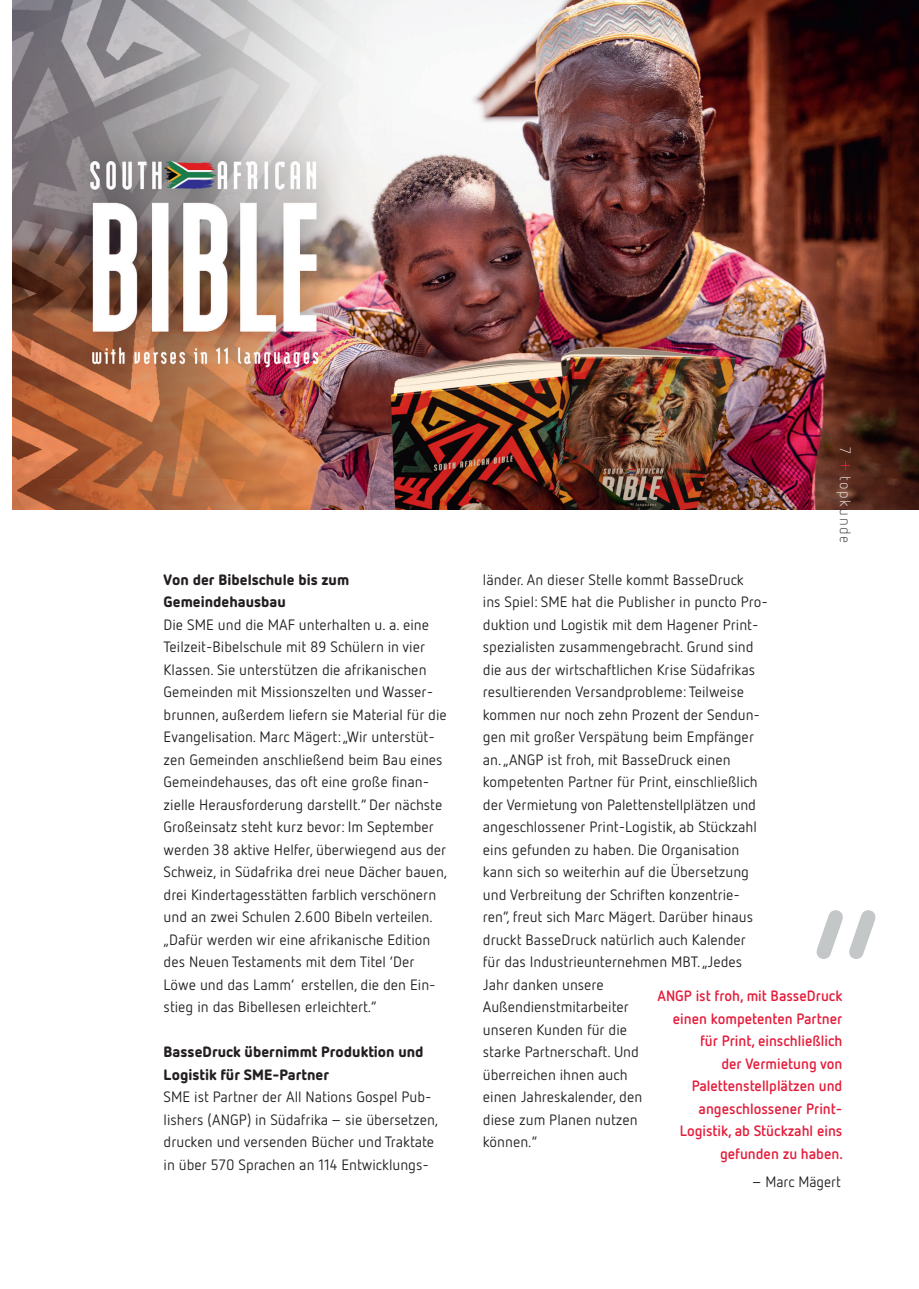
<style>
.page{position:relative;width:919px;height:1289px;background:#fff}
.page>*{position:absolute;margin:0;border:0;box-sizing:border-box;transform-origin:0 0}
.t1{font:213px "Netto OT";color:#697374}
.t2{font:15px/22.5px "Netto OT";color:#231f20}
.t3{font:700 15px/22.5px "Netto OT";color:#e41c3b;text-align:right}
.t4{font:900 15px/22.5px "Netto OT";color:#231f20}
.t5{font:300 15px "Netto OT";letter-spacing:.11em;color:#fff}
.s1{color:#231f20}
</style>
<div class="page">
<img style="left:12px;top:0;width:1px;height:404px">
<img style="left:13px;top:0;width:905px;height:509px">
<svg style="left:840px;top:461px;width:10px;height:9px"></svg>
<p class="t4" style="left:164px;top:567px;width:187px">Von der Bibelschule bis zum<br>Gemeindehausbau</p>
<p class="t2" style="left:164px;top:612px;width:285px">Die SME und die MAF unterhalten u. a. eine Teilzeit-Bibelschule mit 89 Schülern in vier Klassen. Sie unterstützen die afrikanischen Gemeinden mit Missionszelten und Wasser&shy;brunnen, außerdem liefern sie Material für die Evangelisation. Marc Mägert: „Wir unterstüt&shy;zen Gemeinden anschließend beim Bau eines Gemeindehauses, das oft eine große finan&shy;zielle Herausforderung darstellt.“ Der nächste Großeinsatz steht kurz bevor: Im September werden 38 aktive Helfer, überwiegend aus der Schweiz, in Südafrika drei neue Dächer bauen, drei Kindertagesstätten farblich verschönern und an zwei Schulen 2.600 Bibeln verteilen. „Dafür werden wir eine afrikanische Edition des Neuen Testaments mit dem Titel ‘Der Löwe und das Lamm’ erstellen, die den Ein&shy;stieg in das Bibellesen erleichtert.“</p>
<p class="t4" style="left:164px;top:1040px;width:261px">BasseDruck übernimmt Produktion und<br>Logistik für SME-Partner</p>
<p class="t2" style="left:164px;top:1085px;width:276px">SME ist Partner der All Nations Gospel Pub&shy;lishers (ANGP) in Südafrika – sie übersetzen, drucken und versenden Bücher und Traktate in über 570 Sprachen an 114 Entwicklungs-</p>
<p class="t5" style="left:854px;top:447px;width:8px;rotate:90deg">7</p>
<p class="t5" style="left:854px;top:475px;width:69px;rotate:90deg">topk<span class="s1">unde</span></p>
<p class="t2" style="left:483px;top:567px;width:286px">länder. An dieser Stelle kommt BasseDruck<br>ins Spiel: SME hat die Publisher in puncto Pro&shy;duktion und Logistik mit dem Hagener Print&shy;spezialisten zusammengebracht. Grund sind die aus der wirtschaftlichen Krise Südafrikas resultierenden Versandprobleme: Teilweise kommen nur noch zehn Prozent der Sendun&shy;gen mit großer Verspätung beim Empfänger an. „ANGP ist froh, mit BasseDruck einen kompetenten Partner für Print, einschließlich der Vermietung von Palettenstellplätzen und angeschlossener Print-Logistik, ab Stückzahl eins gefunden zu haben. Die Organisation kann sich so weiterhin auf die Übersetzung und Verbreitung der Schriften konzentrie&shy;ren“, freut sich Marc Mägert. Darüber hinaus druckt BasseDruck natürlich auch Kalender<br>für das Industrieunternehmen MBT. „Jedes Jahr danken unsere<br>Außendienstmitarbeiter<br>unseren Kunden für die<br>starke Partnerschaft. Und<br>überreichen ihnen auch<br>einen Jahreskalender, den<br>diese zum Planen nutzen<br>können.“</p>
<h1 class="t1" style="left:809px;top:725px;width:79px">„</h1>
<p class="t3" style="left:657px;top:984px;width:187px">ANGP ist froh, mit BasseDruck einen kompetenten Partner für Print, einschließlich<br>der Vermietung von<br>Palettenstellplätzen und angeschlossener Print-<br>Logistik, ab Stückzahl eins gefunden zu haben.</p>
<p class="t2" style="left:751px;top:1170px;width:91px">– Marc Mägert</p>
</div>
